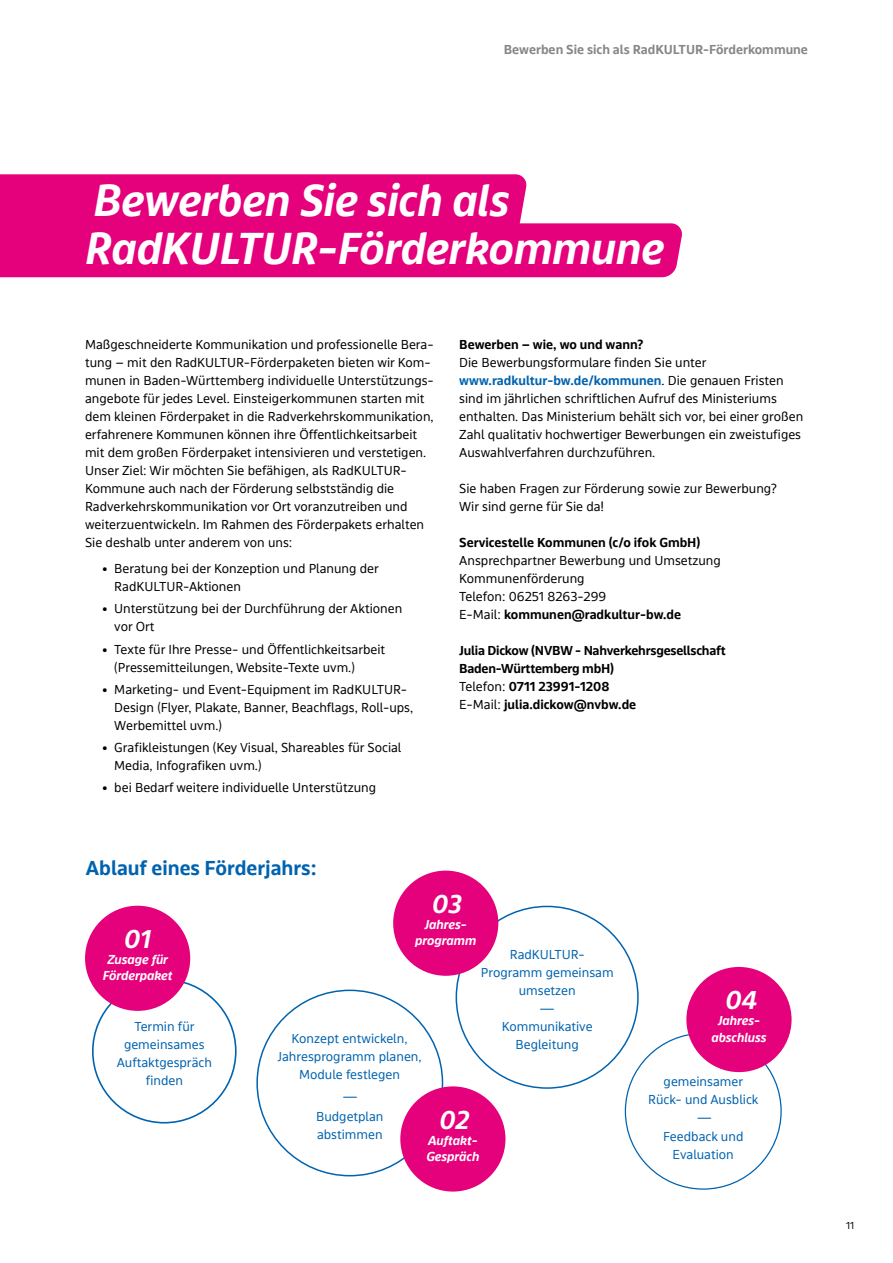
<style>
.page{position:relative;width:893px;height:1263px;background:#fff}
.page>*{position:absolute;margin:0;border:0;box-sizing:border-box;transform-origin:0 0}
.H2_-_Kapitelüberschrift{font:italic 700 46.5px/47.7px "bwegt Display";color:#fff}
.P_-_Grafik_Zahl{font:italic 700 27px "bwegt Display";color:#fff}
.H3_-_Zwischenüberschrift_Blau{font:700 21px "bwegt Text";color:#0063af}
.P_-_Fließtext{font:13.5px/18px "bwegt Text";color:#000}
.P_-_Grafik_Fließtext{font:13.5px/18px "bwegt Text";color:#0063af;text-align:center}
.P_-_Fließtext-2{font:700 13.5px/18px "bwegt Text";letter-spacing:-.005em;color:#000}
.P_-_Grafik_Headline{font:italic 700 13.5px/16.5px "bwegt Display";color:#fff;text-align:center}
.t1{font:700 13.5px "bwegt Text";color:#868786}
.t2{font:10.5px "bwegt Text";color:#000}
.s1{font-weight:700}
.s2{font-weight:700;color:#0063af}
.s3{font-weight:400}
</style>
<div class="page">
<svg style="left:0;top:174px;width:682px;height:103px;background:#e81d8b"></svg>
<div style="left:393px;top:871px;width:105px;height:105px;background:#e5007c;border-radius:50%"></div>
<div style="left:686px;top:967px;width:106px;height:105px;background:#e5007c;border-radius:50%"></div>
<div style="left:400px;top:1086px;width:105px;height:105px;background:#e5007c;border-radius:50%"></div>
<div style="left:85px;top:906px;width:105px;height:105px;background:#e5007c;border-radius:50%"></div>
<p class="t1" style="left:504px;top:41px;width:306px">Bewerben Sie sich als RadKULTUR-Förderkommune</p>
<h2 class="H2_-_Kapitelüberschrift" style="left:85px;top:178px;width:580px">Bewerben Sie sich als<br>RadKULTUR-Förderkommune</h2>
<p class="P_-_Fließtext" style="left:85px;top:336px;width:350px">Maßgeschneiderte Kommunikation und professionelle Bera&shy;tung – mit den RadKULTUR-Förderpaketen bieten wir Kom&shy;munen in Baden-Württemberg individuelle Unterstützungs&shy;angebote für jedes Level. Einsteigerkommunen starten mit dem kleinen Förderpaket in die Radverkehrskommunikation, erfahrenere Kommunen können ihre Öffentlichkeitsarbeit mit dem großen Förderpaket intensivieren und verstetigen.</p>
<p class="P_-_Fließtext" style="left:85px;top:462px;width:341px">Unser Ziel: Wir möchten Sie befähigen, als RadKULTUR-Kommune auch nach der Förderung selbstständig die Radverkehrskommunikation vor Ort voranzutreiben und weiterzuentwickeln. Im Rahmen des Förderpakets erhalten Sie deshalb unter anderem von uns:</p>
<p class="P_-_Fließtext" style="left:114px;top:560px;width:266px;text-indent:-12px"><span class="s1">•</span> Beratung bei der Konzeption und Planung der<br>RadKULTUR-Aktionen</p>
<p class="P_-_Fließtext" style="left:114px;top:600px;width:289px;text-indent:-12px"><span class="s1">•</span> Unterstützung bei der Durchführung der Aktionen vor Ort</p>
<p class="P_-_Fließtext" style="left:114px;top:641px;width:272px;text-indent:-12px"><span class="s1">•</span> Texte für Ihre Presse- und Öffentlichkeitsarbeit (Pressemitteilungen, Website-Texte uvm.)</p>
<p class="P_-_Fließtext" style="left:114px;top:681px;width:300px;text-indent:-12px"><span class="s1">•</span> Marketing- und Event-Equipment im RadKULTUR-<br>Design (Flyer, Plakate, Banner, Beachflags, Roll-ups,<br>Werbemittel uvm.)</p>
<p class="P_-_Fließtext" style="left:114px;top:739px;width:289px;text-indent:-12px"><span class="s1">•</span> Grafikleistungen (Key Visual, Shareables für Social<br>Media, Infografiken uvm.)</p>
<p class="P_-_Fließtext" style="left:102px;top:779px;width:276px"><span class="s1">•</span> bei Bedarf weitere individuelle Unterstützung</p>
<h3 class="H3_-_Zwischenüberschrift_Blau" style="left:86px;top:855px;width:232px">Ablauf eines Förderjahrs:</h3>
<p class="P_-_Fließtext-2" style="left:459px;top:336px;width:186px">Bewerben – wie, wo und wann?</p>
<p class="P_-_Fließtext" style="left:459px;top:354px;width:249px">Die Bewerbungsformulare finden Sie unter</p>
<p class="P_-_Fließtext" style="left:459px;top:372px;width:345px"><span class="s2">www.radkultur-bw.de/kommunen</span>. Die genauen Fristen sind im jährlichen schriftlichen Aufruf des Ministeriums enthalten. Das Ministerium behält sich vor, bei einer großen Zahl qualitativ hochwertiger Bewerbungen ein zweistufiges Auswahlverfahren durchzuführen.</p>
<p class="P_-_Fließtext" style="left:459px;top:480px;width:319px">Sie haben Fragen zur Förderung sowie zur Bewerbung?<br>Wir sind gerne für Sie da!</p>
<p class="P_-_Fließtext-2" style="left:459px;top:534px;width:243px">Servicestelle Kommunen (c/o ifok GmbH)</p>
<p class="P_-_Fließtext" style="left:459px;top:552px;width:263px">Ansprechpartner Bewerbung und Umsetzung<br>Kommunenförderung</p>
<p class="P_-_Fließtext" style="left:459px;top:588px;width:149px">Telefon: 06251 8263-299</p>
<p class="P_-_Fließtext-2" style="left:459px;top:606px;width:223px"><span class="s3">E-Mail:</span> kommunen@radkultur-bw.de</p>
<p class="P_-_Fließtext-2" style="left:459px;top:642px;width:268px">Julia Dickow (NVBW - Nahverkehrsgesellschaft<br>Baden-Württemberg mbH)</p>
<p class="P_-_Fließtext-2" style="left:459px;top:678px;width:152px"><span class="s3">Telefon:</span> 0711 23991-1208</p>
<p class="P_-_Fließtext-2" style="left:459px;top:696px;width:178px"><span class="s3">E-Mail:</span> julia.dickow@nvbw.de</p>
<p class="P_-_Grafik_Zahl" style="left:124px;top:923px;width:28px">01</p>
<p class="P_-_Grafik_Headline" style="left:103px;top:952px;width:71px">Zusage für<br>Förderpaket</p>
<p class="P_-_Grafik_Fließtext" style="left:134px;top:1018px;width:62px">Termin für</p>
<p class="P_-_Grafik_Fließtext" style="left:117px;top:1036px;width:97px">gemeinsames<br>Auftaktgespräch finden</p>
<p class="P_-_Grafik_Zahl" style="left:432px;top:888px;width:31px">03</p>
<p class="P_-_Grafik_Headline" style="left:415px;top:916px;width:63px">Jahres&shy;programm</p>
<p class="P_-_Grafik_Fließtext" style="left:481px;top:946px;width:134px">RadKULTUR-<br>Programm gemeinsam umsetzen</p>
<p class="P_-_Grafik_Fließtext" style="left:502px;top:1018px;width:92px">Kommunikative<br>Begleitung</p>
<p class="P_-_Grafik_Fließtext" style="left:539px;top:1000px;width:17px">—</p>
<p class="P_-_Grafik_Fließtext" style="left:277px;top:1030px;width:146px">Konzept entwickeln,<br>Jahresprogramm planen,<br>Module festlegen</p>
<p class="P_-_Grafik_Fließtext" style="left:316px;top:1108px;width:69px;text-align:left">Budgetplan abstimmen</p>
<p class="P_-_Grafik_Fließtext" style="left:342px;top:1088px;width:17px">—</p>
<p class="P_-_Grafik_Zahl" style="left:439px;top:1104px;width:32px">02</p>
<p class="P_-_Grafik_Headline" style="left:426px;top:1132px;width:55px;text-align:left">Auftakt-<br>Gespräch</p>
<p class="P_-_Grafik_Zahl" style="left:725px;top:984px;width:33px">04</p>
<p class="P_-_Grafik_Headline" style="left:711px;top:1013px;width:57px">Jahres&shy;abschluss</p>
<p class="P_-_Grafik_Fließtext" style="left:648px;top:1073px;width:112px">gemeinsamer<br>Rück- und Ausblick</p>
<p class="P_-_Grafik_Fließtext" style="left:663px;top:1128px;width:82px">Feedback und<br>Evaluation</p>
<p class="P_-_Grafik_Fließtext" style="left:697px;top:1109px;width:17px">—</p>
<p class="t2" style="left:846px;top:1219px;width:10px">11</p>
</div>
